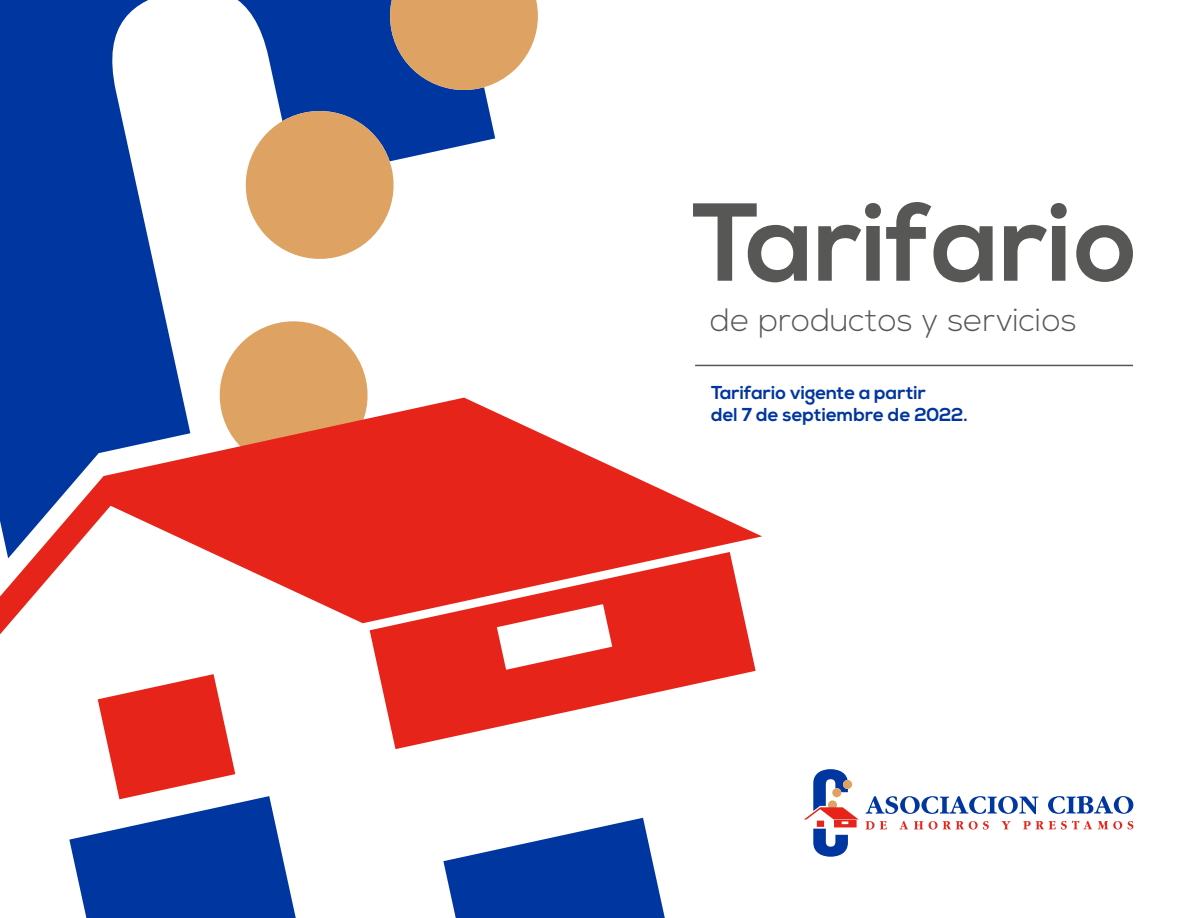
<style>
.page{position:relative;width:1188px;height:918px;background:#fff}
.page>*{position:absolute;margin:0;border:0;box-sizing:border-box;transform-origin:0 0}
.t1{font:700 110.55px "Nexa";color:#575756}
.t2{font:300 32.4px "Nexa";color:#575756}
.t3{font:700 18.75px/22.4px "Nexa";color:#0036a0}
</style>
<div class="page">
<svg style="left:390px;top:726px;width:112px;height:23px"></svg>
<svg style="left:103px;top:726px;width:132px;height:70px"></svg>
<svg style="left:0;top:412px;width:762px;height:314px"></svg>
<svg style="left:0;top:0;width:495px;height:558px"></svg>
<svg style="left:239px;top:104px;width:162px;height:162px"></svg>
<svg style="left:383px;top:0;width:155px;height:97px;background:#bc9a7c"></svg>
<svg style="left:69px;top:796px;width:596px;height:122px;fill:#0036a0"></svg>
<hr style="left:695px;top:365px;width:438px;height:1px;background:#575756">
<svg style="left:866px;top:821px;width:21px;height:9px"></svg>
<svg style="left:900px;top:821px;width:8px;height:8px"></svg>
<svg style="left:914px;top:821px;width:9px;height:8px"></svg>
<svg style="left:929px;top:821px;width:60px;height:9px"></svg>
<svg style="left:1002px;top:821px;width:9px;height:8px"></svg>
<svg style="left:1023px;top:821px;width:69px;height:9px"></svg>
<svg style="left:1098px;top:821px;width:24px;height:8px"></svg>
<svg style="left:1128px;top:821px;width:5px;height:8px"></svg>
<svg style="left:866px;top:796px;width:173px;height:18px"></svg>
<svg style="left:1048px;top:796px;width:85px;height:18px"></svg>
<svg style="left:804px;top:769px;width:55px;height:88px"></svg>
<h1 class="t1" style="left:692px;top:179px;width:447px">Tarifario</h1>
<h2 class="t2" style="left:710px;top:301px;width:368px">de productos y servicios</h2>
<p class="t3" style="left:711px;top:382px;width:259px">Tarifario vigente a partir<br>del 7 de septiembre de 2022.</p>
</div>
